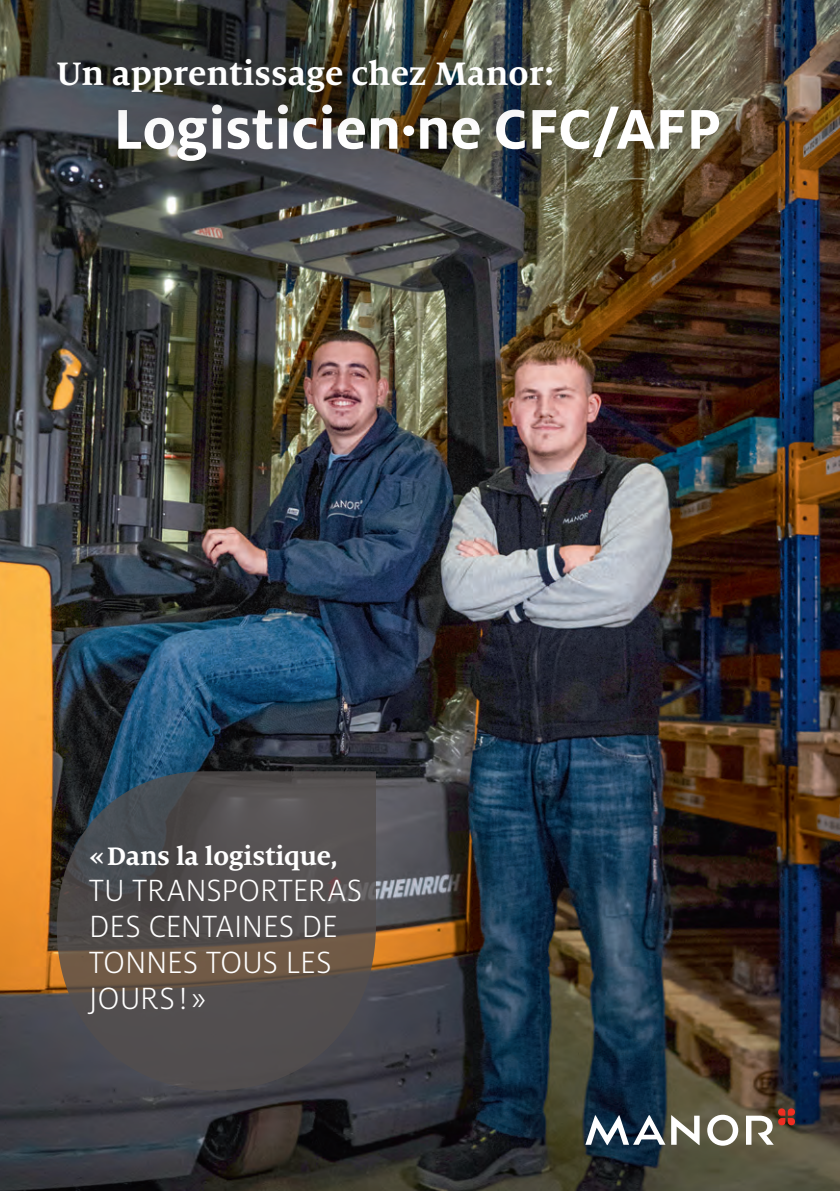
<style>
.page{position:relative;width:840px;height:1191px;background:#fff}
.page>*{position:absolute;margin:0;border:0;box-sizing:border-box;transform-origin:0 0}
.t1{font:700 62px "Milo OT";color:#fff}
.t2{font:700 36px "Milo Serif OT";color:#fff}
.t3{font:300 34px/36px "Milo OT";letter-spacing:-.005em;color:#fff}
.t4{font:700 28px "Milo Serif OT";letter-spacing:-.01em;color:#fff}
</style>
<div class="page">
<img style="left:0;top:0;width:839px;height:1191px">
<div style="left:66px;top:56px;width:702px;height:155px;background:#231f20;opacity:.75"></div>
<svg style="left:57px;top:771px;width:319px;height:319px;background:#504c4c"></svg>
<svg style="left:745px;top:1108px;width:49px;height:48px;background:#836f5d"></svg>
<svg style="left:706px;top:1114px;width:31px;height:43px"></svg>
<svg style="left:585px;top:1115px;width:114px;height:41px"></svg>
<div style="left:9px;top:13px;width:589px;height:128px;background:#231f20;opacity:.75"></div>
<p class="t2" style="left:57px;top:54px;width:499px">Un apprentissage chez Manor:</p>
<h1 class="t1" style="left:113px;top:94px;width:608px">Logisticien·ne CFC/AFP</h1>
<p class="t4" style="left:89px;top:840px;width:250px">«Dans la logistique,</p>
<p class="t3" style="left:89px;top:872px;width:274px">TU TRANSPORTERAS<br>DES CENTAINES DE<br>TONNES TOUS LES<br>JOURS!»</p>
</div>
